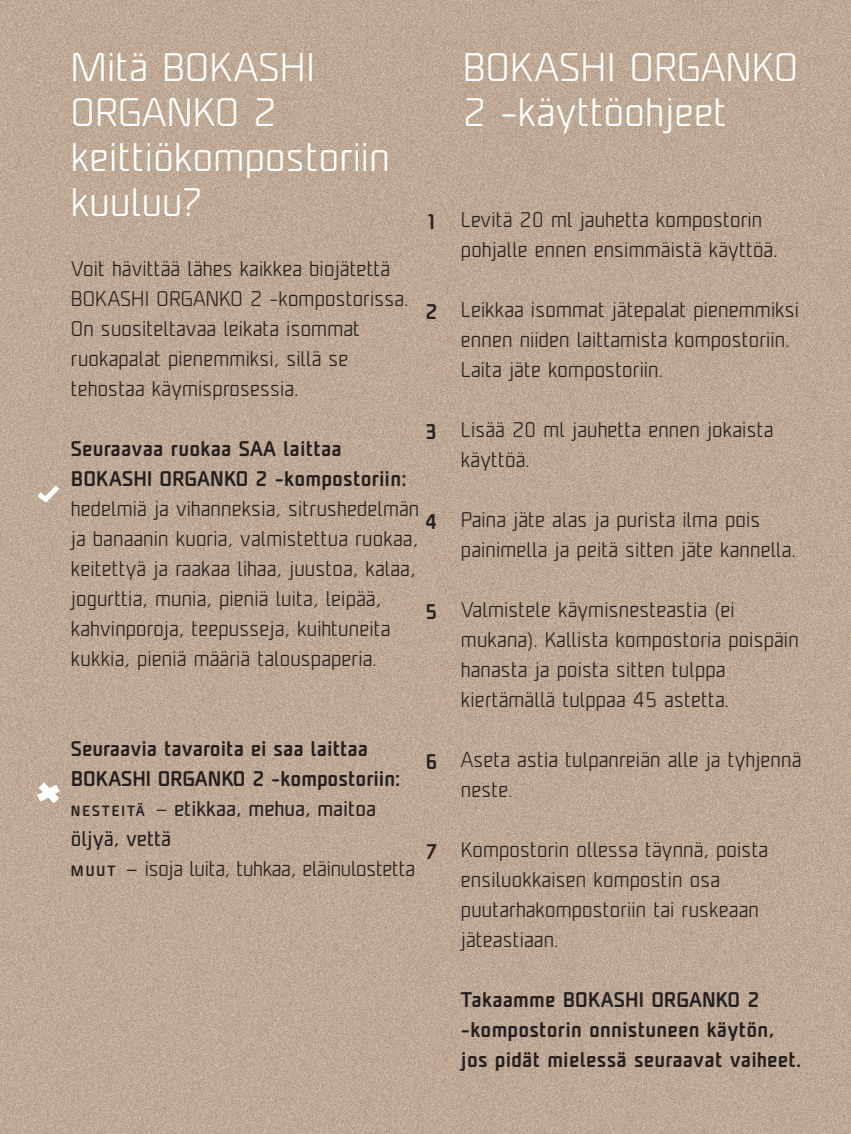
<style>
.page{position:relative;width:851px;height:1134px;background:#fff}
.page>*{position:absolute;margin:0;border:0;box-sizing:border-box;transform-origin:0 0}
.t1{font:300 37.5px/45px "Unicod";letter-spacing:.01em;color:#fff;scale:1.04 1}
.t2{font:300 20px/30px "Unicod";letter-spacing:.01em;color:#231f20}
.t3{font:500 20px/30px "Unicod";letter-spacing:.01em;color:#231f20}
.s1{font-size:14px}
.s2{font-weight:400}
.s3{font-weight:300}
</style>
<div class="page">
<img style="left:0;top:0;width:850px;height:1134px">
<svg style="left:32px;top:480px;width:32px;height:26px"></svg>
<svg style="left:29px;top:774px;width:39px;height:37px"></svg>
<h1 class="t1" style="left:71px;top:44px;width:308px">Mitä BOKASHI<br>ORGANKO 2 keittiökompostoriin kuuluu?</h1>
<p class="t3" style="left:425px;top:205px;width:14px">1</p>
<p class="t2" style="left:71px;top:253px;width:339px">Voit hävittää lähes kaikkea biojätettä BOKASHI ORGANKO 2 -kompostorissa.<br>On suositeltavaa leikata isommat ruokapalat pienemmiksi, sillä se tehostaa käymisprosessia.</p>
<p class="t3" style="left:425px;top:295px;width:14px">2</p>
<p class="t3" style="left:71px;top:433px;width:337px">Seuraavaa ruokaa SAA laittaa<br>BOKASHI ORGANKO 2 -kompostoriin:</p>
<p class="t2" style="left:71px;top:493px;width:350px">hedelmiä ja vihanneksia, sitrushedelmän ja banaanin kuoria, valmistettua ruokaa, keitettyä ja raakaa lihaa, juustoa, kalaa, jogurttia, munia, pieniä luita, leipää, kahvinporoja, teepusseja, kuihtuneita kukkia, pieniä määriä talouspaperia.</p>
<p class="t3" style="left:425px;top:415px;width:14px">3</p>
<p class="t3" style="left:425px;top:505px;width:14px">4</p>
<p class="t3" style="left:425px;top:595px;width:14px">5</p>
<p class="t3" style="left:71px;top:733px;width:345px">Seuraavia tavaroita ei saa laittaa<br>BOKASHI ORGANKO 2 -kompostoriin:<br><span class="s1">N E S T E I TÄ</span> <span class="s2">– etikkaa, mehua, maitoa öljyä, vettä<br></span><span class="s1">M U U T</span> <span class="s2">–</span> <span class="s3">isoja luita, tuhkaa, eläinulostetta</span></p>
<p class="t3" style="left:425px;top:745px;width:14px">6</p>
<p class="t3" style="left:425px;top:835px;width:14px">7</p>
<h1 class="t1" style="left:462px;top:44px;width:324px">BOKASHI ORGANKO<br>2 -käyttöohjeet</h1>
<p class="t2" style="left:461px;top:204px;width:318px">Levitä 20 ml jauhetta kompostorin pohjalle ennen ensimmäistä käyttöä.</p>
<p class="t2" style="left:461px;top:294px;width:339px">Leikkaa isommat jätepalat pienemmiksi ennen niiden laittamista kompostoriin.<br>Laita jäte kompostoriin.</p>
<p class="t2" style="left:461px;top:414px;width:314px">Lisää 20 ml jauhetta ennen jokaista käyttöä.</p>
<p class="t2" style="left:461px;top:504px;width:336px">Paina jäte alas ja purista ilma pois painimella ja peitä sitten jäte kannella.</p>
<p class="t2" style="left:461px;top:594px;width:339px">Valmistele käymisnesteastia (ei mukana). Kallista kompostoria poispäin hanasta ja poista sitten tulppa kiertämällä tulppaa 45 astetta.</p>
<p class="t2" style="left:461px;top:744px;width:342px">Aseta astia tulpanreiän alle ja tyhjennä neste.</p>
<p class="t2" style="left:461px;top:834px;width:309px">Kompostorin ollessa täynnä, poista ensiluokkaisen kompostin osa puutarhakompostoriin tai ruskeaan jäteastiaan.</p>
<p class="t3" style="left:461px;top:983px;width:342px">Takaamme BOKASHI ORGANKO 2 -kompostorin onnistuneen käytön, jos pidät mielessä seuraavat vaiheet.</p>
</div>
